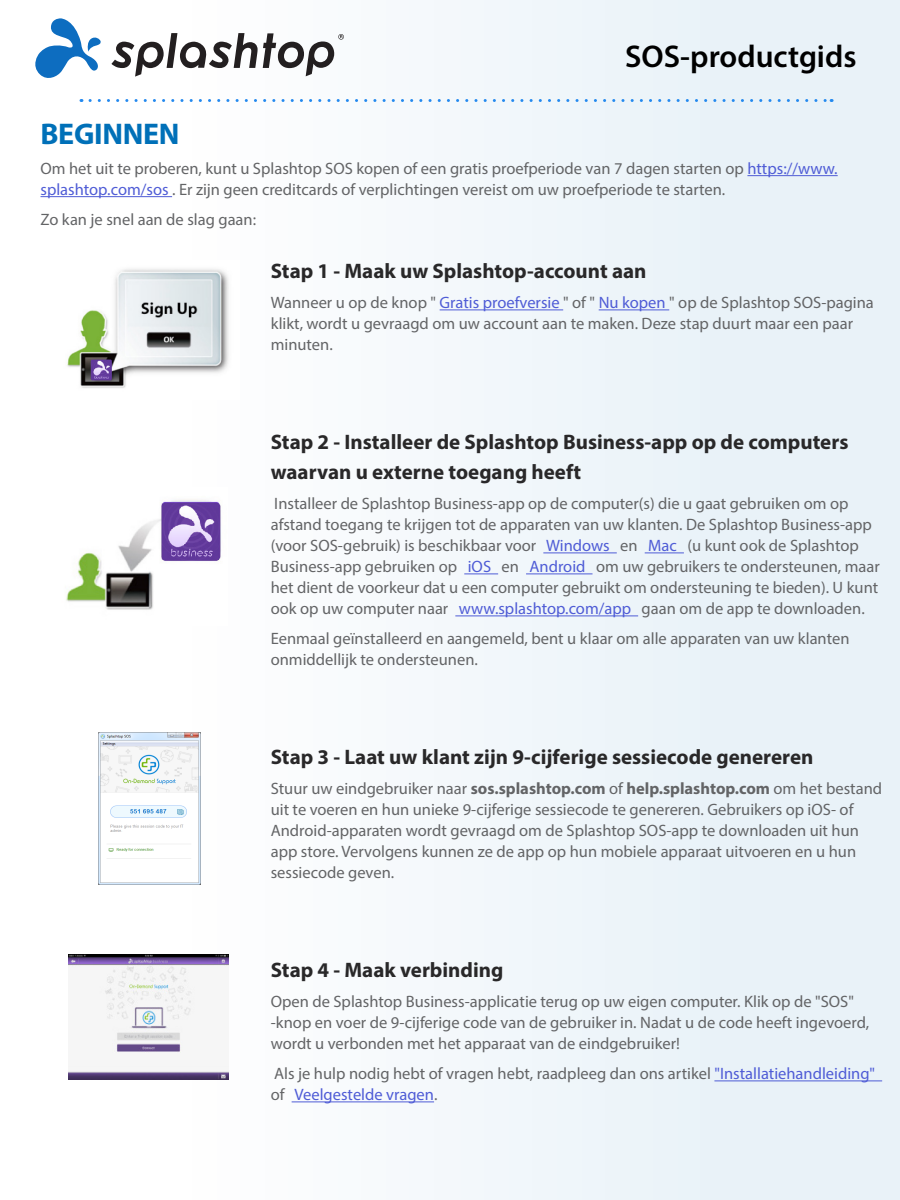
<style>
.page{position:relative;width:900px;height:1200px;background:#fff}
.page>*{position:absolute;margin:0;border:0;box-sizing:border-box;transform-origin:0 0}
.t1{font:600 31.5px "Myriad Pro";color:#000}
.t2{font:700 30px "Myriad Pro";letter-spacing:-.01em;color:#0070b8}
.t3{font:700 21px/30px "Myriad Pro";color:#292829}
.t4{font:16.5px/21px "Myriad Pro";color:#636466}
.s1{color:#4f5cd6}
.s2{font-weight:700}
</style>
<div class="page">
<div style="left:171px;top:0;width:729px;height:1200px;background:linear-gradient(to right,#fefefe,#e5f0f7)"></div>
<svg style="left:90px;top:99px;width:742px;height:3px"></svg>
<svg style="left:111px;top:33px;width:233px;height:44px"></svg>
<svg style="left:35px;top:18px;width:66px;height:60px"></svg>
<hr style="left:747px;top:175px;width:91px;height:1px;background:#4f5cd6">
<hr style="left:40px;top:196px;width:132px;height:1px;background:#4f5cd6">
<hr style="left:440px;top:309px;width:123px;height:1px;background:#4f5cd6">
<hr style="left:599px;top:309px;width:70px;height:1px;background:#4f5cd6">
<hr style="left:543px;top:552px;width:74px;height:1px;background:#4f5cd6">
<hr style="left:645px;top:552px;width:39px;height:1px;background:#4f5cd6">
<hr style="left:464px;top:573px;width:34px;height:1px;background:#4f5cd6">
<hr style="left:526px;top:573px;width:67px;height:1px;background:#4f5cd6">
<hr style="left:455px;top:615px;width:183px;height:1px;background:#4f5cd6">
<hr style="left:714px;top:1080px;width:168px;height:1px;background:#4f5cd6">
<hr style="left:292px;top:1101px;width:142px;height:1px;background:#4f5cd6">
<img style="left:67px;top:260px;width:172px;height:140px">
<img style="left:68px;top:955px;width:161px;height:124px">
<img style="left:66px;top:488px;width:162px;height:137px">
<img style="left:99px;top:733px;width:102px;height:152px">
<h1 class="t1" style="left:625px;top:37px;width:233px">SOS-productgids</h1>
<p class="t2" style="left:40px;top:114px;width:141px">BEGINNEN</p>
<p class="t4" style="left:40px;top:158px;width:799px">Om het uit te proberen, kunt u Splashtop SOS kopen of een gratis proefperiode van 7 dagen starten op <span class="s1">https://www. splashtop.com/sos</span> . Er zijn geen creditcards of verplichtingen vereist om uw proefperiode te starten.</p>
<p class="t4" style="left:40px;top:209px;width:217px">Zo kan je snel aan de slag gaan:</p>
<p class="t3" style="left:271px;top:255px;width:377px">Stap 1 - Maak uw Splashtop-account aan</p>
<p class="t4" style="left:271px;top:292px;width:605px">Wanneer u op de knop " <span class="s1">Gratis proefversie</span> " of " <span class="s1">Nu kopen</span> " op de Splashtop SOS-pagina klikt, wordt u gevraagd om uw account aan te maken. Deze stap duurt maar een paar minuten.</p>
<p class="t3" style="left:271px;top:426px;width:579px">Stap 2 - Installeer de Splashtop Business-app op de computers waarvan u externe toegang heeft</p>
<p class="t4" style="left:271px;top:493px;width:611px">Installeer de Splashtop Business-app op de computer(s) die u gaat gebruiken om op afstand toegang te krijgen tot de apparaten van uw klanten. De Splashtop Business-app (voor SOS-gebruik) is beschikbaar voor <span class="s1">Windows</span> en <span class="s1">Mac</span> (u kunt ook de Splashtop Business-app gebruiken op <span class="s1">iOS</span> en <span class="s1">Android</span> om uw gebruikers te ondersteunen, maar het dient de voorkeur dat u een computer gebruikt om ondersteuning te bieden). U kunt ook op uw computer naar <span class="s1">www.splashtop.com/app</span> gaan om de app te downloaden.</p>
<p class="t4" style="left:271px;top:628px;width:580px">Eenmaal geïnstalleerd en aangemeld, bent u klaar om alle apparaten van uw klanten onmiddellijk te ondersteunen.</p>
<p class="t3" style="left:271px;top:741px;width:544px">Stap 3 - Laat uw klant zijn 9-cijferige sessiecode genereren</p>
<p class="t4" style="left:271px;top:778px;width:613px">Stuur uw eindgebruiker naar <span class="s2">sos.splashtop.com</span> of <span class="s2">help.splashtop.com</span> om het bestand uit te voeren en hun unieke 9-cijferige sessiecode te genereren. Gebruikers op iOS- of Android-apparaten wordt gevraagd om de Splashtop SOS-app te downloaden uit hun app store. Vervolgens kunnen ze de app op hun mobiele apparaat uitvoeren en u hun sessiecode geven.</p>
<p class="t3" style="left:271px;top:954px;width:234px">Stap 4 - Maak verbinding</p>
<p class="t4" style="left:271px;top:991px;width:600px">Open de Splashtop Business-applicatie terug op uw eigen computer. Klik op de "SOS" -knop en voer de 9-cijferige code van de gebruiker in. Nadat u de code heeft ingevoerd, wordt u verbonden met het apparaat van de eindgebruiker!</p>
<p class="t4" style="left:271px;top:1063px;width:606px">Als je hulp nodig hebt of vragen hebt, raadpleeg dan ons artikel <span class="s1">"Installatiehandleiding" </span>of <span class="s1">Veelgestelde vragen</span>.</p>
</div>
